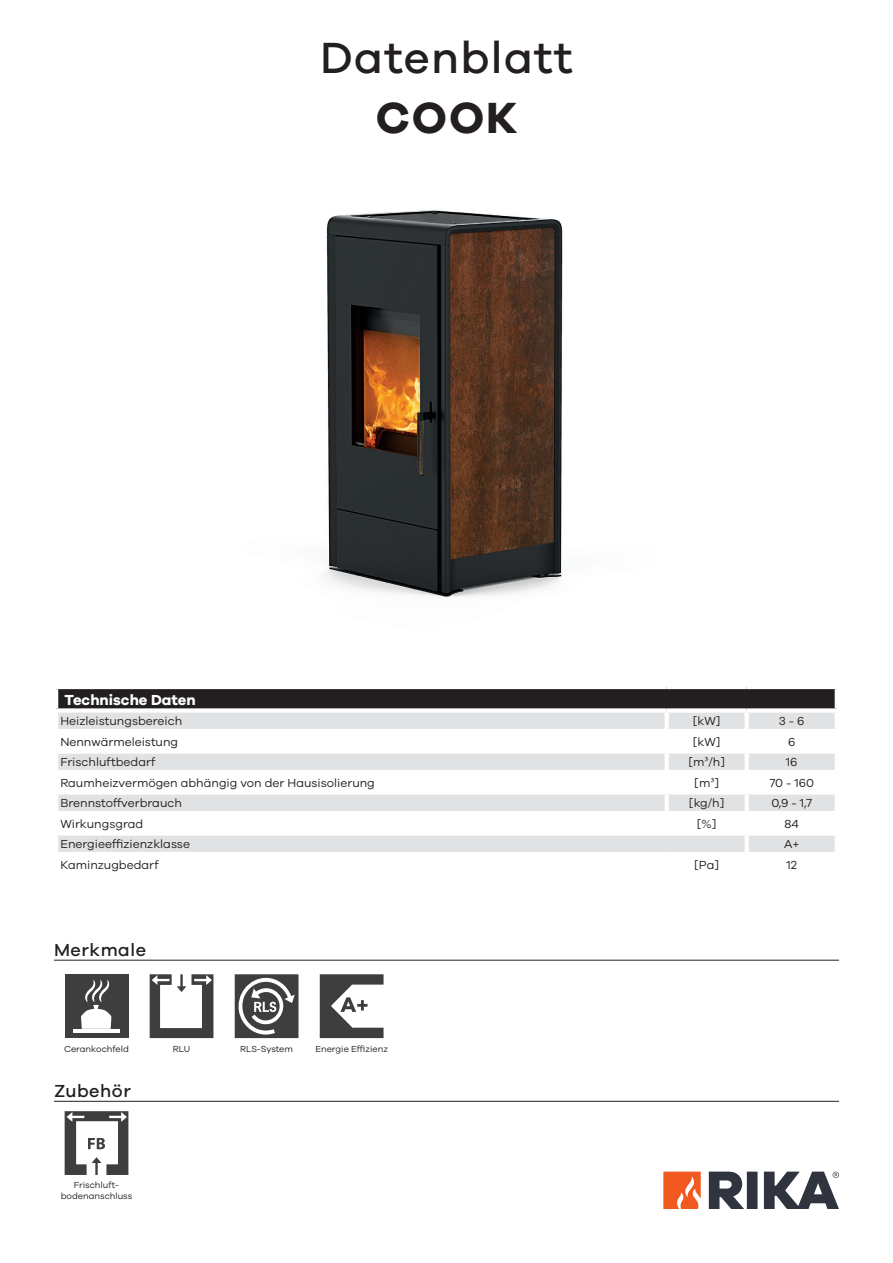
<style>
.page{position:relative;width:893px;height:1263px;background:#fff}
.page>*{position:absolute;margin:0;border:0;box-sizing:border-box;transform-origin:0 0}
.Datenblatt_Schriftzug{font:500 45px "Galano Grotesque";letter-spacing:.03em;color:#231f20}
.CH_-_CoverHeader{font:700 45px "Galano Grotesque";color:#231f20}
.H2_-_SubHeader_FixedSpalte{font:500 18px "Galano Grotesque";letter-spacing:.03em;color:#231f20}
.H2_-_SubHeader{font:500 18px "Galano Grotesque";letter-spacing:.03em;color:#231f20}
.Standard_Header_left{font:700 15px "Galano Grotesque";color:#fff}
.Standard_BodyText{font:12px "Galano Grotesque";color:#231f20}
.Standard_BodyText-2{font:9px/10.8px "Galano Grotesque";color:#231f20;text-align:center}
.s1{font-family:"Minion Pro"}
</style>
<div class="page">
<svg style="left:663px;top:1171px;width:38px;height:38px"></svg>
<svg style="left:709px;top:1171px;width:130px;height:38px"></svg>
<hr style="left:54px;top:960px;width:785px;height:1px;background:#231f20">
<hr style="left:54px;top:1101px;width:785px;height:1px;background:#231f20">
<div style="left:65px;top:974px;width:63px;height:64px;background:#3e3e3f"></div>
<svg style="left:81px;top:979px;width:31px;height:50px"></svg>
<hr style="left:73px;top:1029px;width:47px;height:3px;background:#fff">
<svg style="left:150px;top:974px;width:63px;height:64px"></svg>
<svg style="left:235px;top:974px;width:63px;height:64px"></svg>
<svg style="left:320px;top:974px;width:64px;height:64px"></svg>
<svg style="left:65px;top:1111px;width:63px;height:64px"></svg>
<div style="left:56px;top:687px;width:781px;height:23px;background:#231f20"></div>
<div style="left:58px;top:713px;width:777px;height:16px;background:#e1e2e4"></div>
<svg style="left:58px;top:754px;width:777px;height:98px;fill:#e1e2e4"></svg>
<hr style="left:54px;top:685px;width:613px;height:4px;background:#fff">
<hr style="left:54px;top:689px;width:4px;height:19px;background:#fff">
<hr style="left:667px;top:685px;width:80px;height:4px;background:#fff">
<hr style="left:747px;top:685px;width:92px;height:4px;background:#fff">
<hr style="left:835px;top:689px;width:4px;height:19px;background:#fff">
<div style="left:54px;top:708px;width:613px;height:5px;background:#fff"></div>
<div style="left:667px;top:708px;width:80px;height:5px;background:#fff"></div>
<hr style="left:665px;top:713px;width:4px;height:16px;background:#fff">
<div style="left:747px;top:708px;width:92px;height:5px;background:#fff"></div>
<hr style="left:745px;top:713px;width:4px;height:16px;background:#fff">
<hr style="left:665px;top:754px;width:4px;height:16px;background:#fff">
<hr style="left:745px;top:754px;width:4px;height:16px;background:#fff">
<hr style="left:54px;top:770px;width:613px;height:4px;background:#fff">
<hr style="left:667px;top:770px;width:80px;height:4px;background:#fff">
<hr style="left:665px;top:774px;width:4px;height:16px;background:#fff">
<hr style="left:747px;top:770px;width:92px;height:4px;background:#fff">
<hr style="left:745px;top:774px;width:4px;height:16px;background:#fff">
<div style="left:54px;top:790px;width:613px;height:5px;background:#fff"></div>
<div style="left:667px;top:790px;width:80px;height:5px;background:#fff"></div>
<hr style="left:665px;top:795px;width:4px;height:16px;background:#fff">
<div style="left:747px;top:790px;width:92px;height:5px;background:#fff"></div>
<hr style="left:745px;top:795px;width:4px;height:16px;background:#fff">
<hr style="left:54px;top:811px;width:613px;height:4px;background:#fff">
<hr style="left:667px;top:811px;width:80px;height:4px;background:#fff">
<hr style="left:665px;top:815px;width:4px;height:16px;background:#fff">
<hr style="left:747px;top:811px;width:92px;height:4px;background:#fff">
<hr style="left:745px;top:815px;width:4px;height:16px;background:#fff">
<div style="left:54px;top:831px;width:613px;height:5px;background:#fff"></div>
<div style="left:667px;top:831px;width:80px;height:5px;background:#fff"></div>
<div style="left:747px;top:831px;width:92px;height:5px;background:#fff"></div>
<hr style="left:745px;top:836px;width:4px;height:16px;background:#fff">
<img style="left:325px;top:210px;width:238px;height:387px">
<p class="Datenblatt_Schriftzug" style="left:320px;top:30px;width:254px">Datenblatt</p>
<p class="CH_-_CoverHeader" style="left:376px;top:90px;width:143px">COOK</p>
<p class="Standard_Header_left" style="left:65px;top:690px;width:133px">Technische Daten</p>
<p class="Standard_BodyText" style="left:60px;top:714px;width:123px">Heizleistungsbereich</p>
<p class="Standard_BodyText" style="left:693px;top:714px;width:29px">[kW]</p>
<p class="Standard_BodyText" style="left:779px;top:714px;width:27px">3 - 6</p>
<p class="Standard_BodyText" style="left:60px;top:734px;width:119px">Nennwärmeleistung</p>
<p class="Standard_BodyText" style="left:693px;top:734px;width:29px">[kW]</p>
<p class="Standard_BodyText" style="left:788px;top:734px;width:9px">6</p>
<p class="Standard_BodyText" style="left:60px;top:755px;width:97px">Frischluftbedarf</p>
<p class="Standard_BodyText" style="left:688px;top:755px;width:38px">[m<span class="s1">³</span>/h]</p>
<p class="Standard_BodyText" style="left:786px;top:755px;width:13px">16</p>
<p class="Standard_BodyText" style="left:60px;top:775px;width:316px">Raumheizvermögen abhängig von der Hausisolierung</p>
<p class="Standard_BodyText" style="left:694px;top:775px;width:26px">[m<span class="s1">³</span>]</p>
<p class="Standard_BodyText" style="left:769px;top:775px;width:46px">70 - 160</p>
<p class="Standard_BodyText" style="left:60px;top:796px;width:123px">Brennstoffverbrauch</p>
<p class="Standard_BodyText" style="left:689px;top:796px;width:37px">[kg/h]</p>
<p class="Standard_BodyText" style="left:771px;top:796px;width:42px">0,9 - 1,7</p>
<p class="Standard_BodyText" style="left:60px;top:816px;width:84px">Wirkungsgrad</p>
<p class="Standard_BodyText" style="left:697px;top:816px;width:21px">[%]</p>
<p class="Standard_BodyText" style="left:785px;top:816px;width:16px">84</p>
<p class="Standard_BodyText" style="left:60px;top:837px;width:131px">Energieeffizienzklasse</p>
<p class="Standard_BodyText" style="left:784px;top:837px;width:17px">A+</p>
<p class="Standard_BodyText" style="left:60px;top:857px;width:100px">Kaminzugbedarf</p>
<p class="Standard_BodyText" style="left:694px;top:857px;width:26px">[Pa]</p>
<p class="Standard_BodyText" style="left:786px;top:857px;width:12px">12</p>
<p class="H2_-_SubHeader_FixedSpalte" style="left:54px;top:939px;width:94px">Merkmale</p>
<p class="Standard_BodyText-2" style="left:64px;top:1043px;width:66px">Cerankochfeld</p>
<p class="Standard_BodyText-2" style="left:173px;top:1043px;width:19px">RLU</p>
<p class="Standard_BodyText-2" style="left:240px;top:1043px;width:54px">RLS-System</p>
<p class="Standard_BodyText-2" style="left:315px;top:1043px;width:74px">Energie Effizienz</p>
<p class="H2_-_SubHeader" style="left:54px;top:1080px;width:78px">Zubehör</p>
<p class="Standard_BodyText-2" style="left:61px;top:1180px;width:73px">Frischluft&shy;bodenanschluss</p>
</div>
